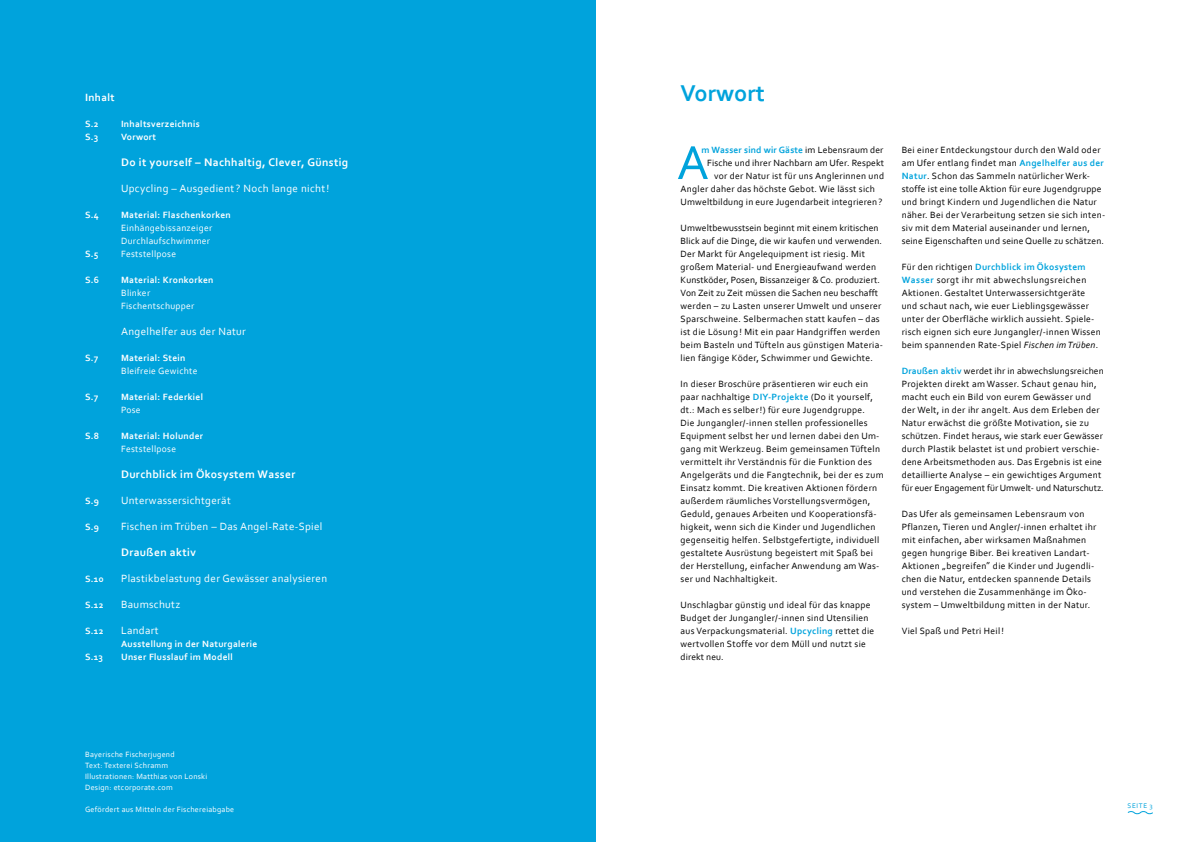
<style>
.page{position:relative;width:1191px;height:842px;background:#fff}
.page>*{position:absolute;margin:0;border:0;box-sizing:border-box;transform-origin:0 0}
.t1{font:50px "Corbel";color:#00a3dc}
.t2{font:700 24px "Corbel";color:#00a3dc}
.t3{font:700 11.5px "Corbel";letter-spacing:.03em;color:#fff}
.t4{font:11px "Corbel";letter-spacing:.03em;color:#fff}
.t5{font:700 11px "Corbel";letter-spacing:.03em;color:#fff}
.t6{font:9.5px/13px "Corbel";letter-spacing:.03em;color:#000}
.t7{font:700 9.5px "Corbel";letter-spacing:.03em;color:#fff}
.t8{font:9.5px/13px "Corbel";letter-spacing:.03em;color:#fff}
.t9{font:700 9.5px "Corbel";letter-spacing:.015em;color:#00a3dc}
.t10{font:8px/11px "Corbel";letter-spacing:.03em;color:#fff}
.t11{font:7px "Corbel";letter-spacing:.09em;color:#00a3dc}
.s1{font-weight:400;color:#000}
.s2{font-weight:700;color:#00a3dc}
.s3{font-style:italic}
</style>
<div class="page">
<hr style="left:595px;top:0;width:1px;height:842px;background:#b3b2b2">
<div style="left:0;top:0;width:595px;height:842px;background:#00a3dc"></div>
<svg style="left:1127px;top:811px;width:26px;height:4px"></svg>
<p class="t5" style="left:85px;top:91px;width:31px">Inhalt</p>
<p class="t7" style="left:85px;top:118px;width:15px">S.2</p>
<p class="t7" style="left:121px;top:118px;width:80px">Inhaltsverzeichnis</p>
<p class="t7" style="left:85px;top:131px;width:15px">S.3</p>
<p class="t7" style="left:121px;top:131px;width:37px">Vorwort</p>
<p class="t3" style="left:121px;top:155px;width:229px">Do it yourself – Nachhaltig, Clever, Günstig</p>
<p class="t4" style="left:121px;top:182px;width:210px">Upcycling – Ausgedient? Noch lange nicht!</p>
<p class="t7" style="left:85px;top:209px;width:15px">S.4</p>
<p class="t7" style="left:121px;top:209px;width:111px">Material: Flaschenkorken</p>
<p class="t8" style="left:121px;top:221px;width:93px">Einhängebissanzeiger<br>Durchlaufschwimmer</p>
<p class="t7" style="left:85px;top:248px;width:15px">S.5</p>
<p class="t8" style="left:121px;top:247px;width:57px">Feststellpose</p>
<p class="t7" style="left:85px;top:274px;width:16px">S.6</p>
<p class="t7" style="left:121px;top:274px;width:94px">Material: Kronkorken</p>
<p class="t8" style="left:121px;top:286px;width:75px">Blinker<br>Fischentschupper</p>
<p class="t4" style="left:121px;top:325px;width:126px">Angelhelfer aus der Natur</p>
<p class="t7" style="left:85px;top:352px;width:15px">S.7</p>
<p class="t7" style="left:121px;top:352px;width:66px">Material: Stein</p>
<p class="t8" style="left:121px;top:364px;width:78px">Bleifreie Gewichte</p>
<p class="t7" style="left:85px;top:391px;width:15px">S.7</p>
<p class="t7" style="left:121px;top:391px;width:84px">Material: Federkiel</p>
<p class="t8" style="left:121px;top:403px;width:21px">Pose</p>
<p class="t7" style="left:85px;top:430px;width:16px">S.8</p>
<p class="t7" style="left:121px;top:430px;width:84px">Material: Holunder</p>
<p class="t8" style="left:121px;top:442px;width:57px">Feststellpose</p>
<p class="t3" style="left:121px;top:467px;width:176px">Durchblick im Ökosystem Wasser</p>
<p class="t7" style="left:85px;top:495px;width:16px">S.9</p>
<p class="t4" style="left:121px;top:494px;width:111px">Unterwassersichtgerät</p>
<p class="t7" style="left:85px;top:521px;width:16px">S.9</p>
<p class="t4" style="left:121px;top:520px;width:203px">Fischen im Trüben – Das Angel-Rate-Spiel</p>
<p class="t3" style="left:121px;top:545px;width:76px">Draußen aktiv</p>
<p class="t7" style="left:85px;top:573px;width:20px">S.10</p>
<p class="t4" style="left:121px;top:572px;width:207px">Plastikbelastung der Gewässer analysieren</p>
<p class="t7" style="left:85px;top:599px;width:20px">S.12</p>
<p class="t4" style="left:121px;top:598px;width:61px">Baumschutz</p>
<p class="t7" style="left:85px;top:625px;width:20px">S.12</p>
<p class="t4" style="left:121px;top:624px;width:39px">Landart</p>
<p class="t7" style="left:121px;top:638px;width:138px">Ausstellung in der Naturgalerie</p>
<p class="t7" style="left:85px;top:651px;width:20px">S.13</p>
<p class="t7" style="left:121px;top:651px;width:113px">Unser Flusslauf im Modell</p>
<p class="t10" style="left:85px;top:749px;width:124px">Bayerische Fischerjugend<br>Text: Texterei Schramm<br>Illustrationen: Matthias von Lonski<br>Design: etcorporate.com</p>
<p class="t10" style="left:85px;top:804px;width:151px">Gefördert aus Mitteln der Fischereiabgabe</p>
<h2 class="t2" style="left:680px;top:78px;width:86px">Vorwort</h2>
<p class="t9" style="left:701px;top:144px;width:183px">m Wasser sind wir Gäste <span class="s1">im Lebensraum der</span></p>
<p class="t6" style="left:707px;top:156px;width:179px">Fische und ihrer Nachbarn am Ufer. Respekt</p>
<p class="t6" style="left:714px;top:169px;width:171px">vor der Natur ist für uns Anglerinnen und</p>
<p class="t6" style="left:680px;top:182px;width:196px">Angler daher das höchste Gebot. Wie lässt sich</p>
<p class="t6" style="left:680px;top:195px;width:203px">Umweltbildung in eure Jugendarbeit integrieren ?</p>
<p class="t6" style="left:680px;top:221px;width:204px">Umweltbewusstsein beginnt mit einem kritischen Blick auf die Dinge, die wir kaufen und verwenden.<br>Der Markt für Angelequipment ist riesig. Mit großem Material- und Energieaufwand werden Kunstköder, Posen, Bissanzeiger &amp; Co. produziert.<br>Von Zeit zu Zeit müssen die Sachen neu beschafft werden – zu Lasten unserer Umwelt und unserer Sparschweine. Selbermachen statt kaufen – das ist die Lösung! Mit ein paar Handgriffen werden beim Basteln und Tüfteln aus günstigen Materia&shy;lien fängige Köder, Schwimmer und Gewichte.</p>
<p class="t6" style="left:680px;top:377px;width:204px">In dieser Broschüre präsentieren wir euch ein paar nachhaltige <span class="s2">DIY-Projekte</span> (Do it yourself, dt.: Mach es selber!) für eure Jugendgruppe.<br>Die Jungangler/-innen stellen professionelles Equipment selbst her und lernen dabei den Um&shy;gang mit Werkzeug. Beim gemeinsamen Tüfteln vermittelt ihr Verständnis für die Funktion des Angelgeräts und die Fangtechnik, bei der es zum Einsatz kommt. Die kreativen Aktionen fördern außerdem räumliches Vorstellungsvermögen, Geduld, genaues Arbeiten und Kooperationsfä&shy;higkeit, wenn sich die Kinder und Jugendlichen gegenseitig helfen. Selbstgefertigte, individuell gestaltete Ausrüstung begeistert mit Spaß bei der Herstellung, einfacher Anwendung am Was&shy;ser und Nachhaltigkeit.</p>
<p class="t6" style="left:680px;top:598px;width:195px">Unschlagbar günstig und ideal für das knappe Budget der Jungangler/-innen sind Utensilien aus Verpackungsmaterial. <span class="s2">Upcycling</span> rettet die wertvollen Stoffe vor dem Müll und nutzt sie direkt neu.</p>
<h1 class="t1" style="left:677px;top:132px;width:33px">A</h1>
<p class="t6" style="left:901px;top:143px;width:205px">Bei einer Entdeckungstour durch den Wald oder am Ufer entlang findet man <span class="s2">Angelhelfer aus der Natur</span>. Schon das Sammeln natürlicher Werk&shy;stoffe ist eine tolle Aktion für eure Jugendgruppe und bringt Kindern und Jugendlichen die Natur näher. Bei der Verarbeitung setzen sie sich inten&shy;siv mit dem Material auseinander und lernen, seine Eigenschaften und seine Quelle zu schätzen.</p>
<p class="t6" style="left:901px;top:260px;width:200px">Für den richtigen <span class="s2">Durchblick im Ökosystem Wasser</span> sorgt ihr mit abwechslungsreichen Aktionen. Gestaltet Unterwassersichtgeräte und schaut nach, wie euer Lieblingsgewässer unter der Oberfläche wirklich aussieht. Spiele&shy;risch eignen sich eure Jungangler/-innen Wissen beim spannenden Rate-Spiel <span class="s3">Fischen im Trüben</span>.</p>
<p class="t6" style="left:901px;top:364px;width:204px"><span class="s2">Draußen aktiv</span> werdet ihr in abwechslungsreichen Projekten direkt am Wasser. Schaut genau hin, macht euch ein Bild von eurem Gewässer und der Welt, in der ihr angelt. Aus dem Erleben der Natur erwächst die größte Motivation, sie zu schützen. Findet heraus, wie stark euer Gewässer durch Plastik belastet ist und probiert verschie&shy;dene Arbeitsmethoden aus. Das Ergebnis ist eine detaillierte Analyse – ein gewichtiges Argument für euer Engagement für Umwelt- und Naturschutz.</p>
<p class="t6" style="left:901px;top:507px;width:196px">Das Ufer als gemeinsamen Lebensraum von Pflanzen, Tieren und Angler/-innen erhaltet ihr mit einfachen, aber wirksamen Maßnahmen gegen hungrige Biber. Bei kreativen Landart-Aktionen „begreifen</p>
<p class="t6" style="left:986px;top:553px;width:5px">„</p>
<p class="t6" style="left:901px;top:559px;width:194px;text-indent:91px">die Kinder und Jugendli&shy;chen die Natur, entdecken spannende Details und verstehen die Zusammenhänge im Öko&shy;system – Umweltbildung mitten in der Natur.</p>
<p class="t6" style="left:901px;top:624px;width:104px">Viel Spaß und Petri Heil!</p>
<p class="t11" style="left:1127px;top:802px;width:27px">SEITE 3</p>
</div>
